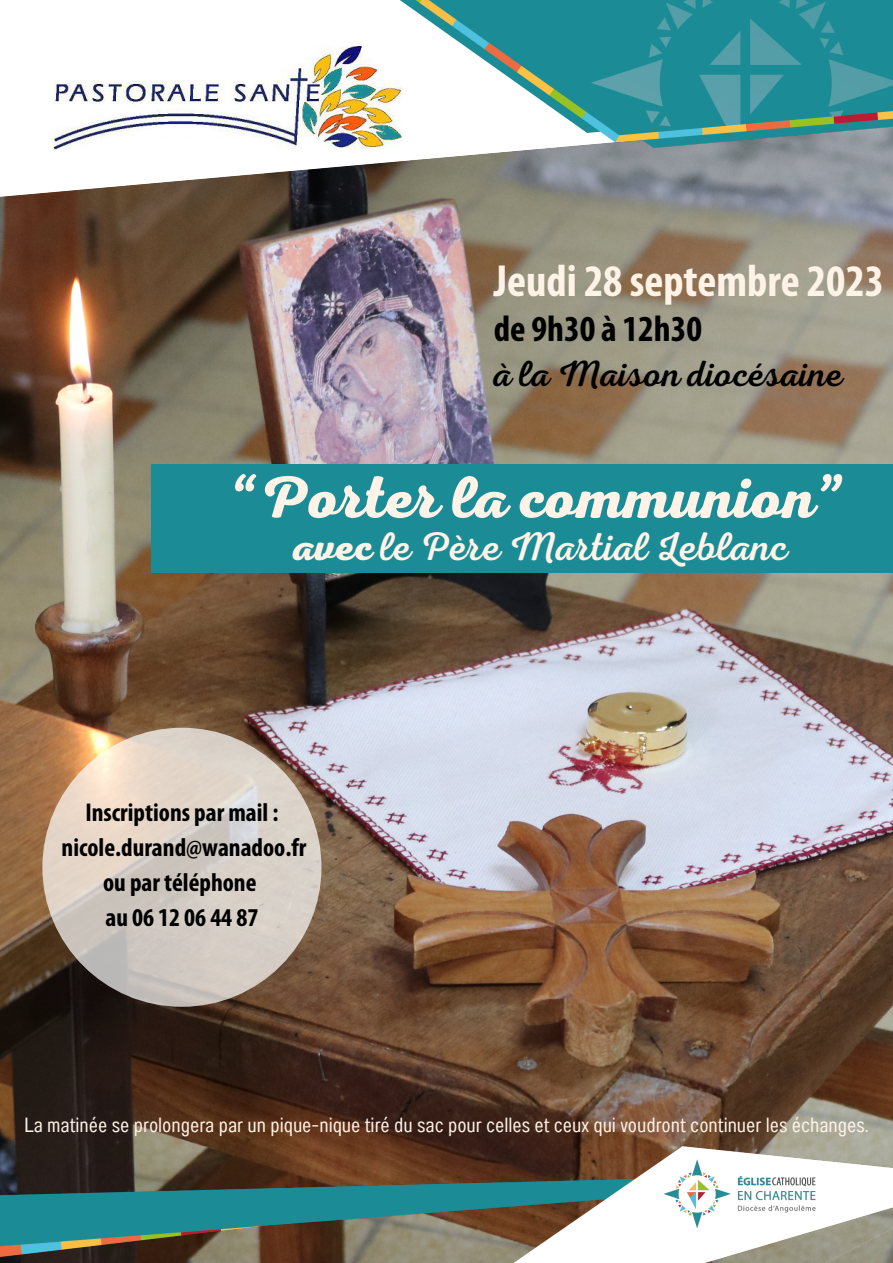
<style>
.page{position:relative;width:893px;height:1263px;background:#fff}
.page>*{position:absolute;margin:0;border:0;box-sizing:border-box;transform-origin:0 0}
.t1{font:60px "RTL Adam Script Bold";color:#fff3e7}
.t2{font:700 condensed 45.22px "Myriad Pro";color:#fff3e7}
.t3{font:40.28px "RTL Adam Script Regular";color:#fff3e7}
.t4{font:36.75px "RTL Adam Script Regular";color:#000}
.t5{font:700 condensed 36.75px "Myriad Pro";color:#000}
.t6{font:700 condensed 25.8px "Myriad Pro";color:#000}
.t7{font:20.48px "Anantason Wd 62";color:#fff3e7}
.s1{font-family:"RTL Adam Script Bold"}
</style>
<div class="page">
<img style="left:0;top:213px;width:893px;height:934px">
<img style="left:0;top:0;width:893px;height:213px">
<div style="left:20px;top:0;width:347px;height:136px;background:#fff"></div>
<img style="left:54px;top:46px;width:348px;height:105px">
<svg style="left:42px;top:728px;width:279px;height:279px;background:#d8cec5"></svg>
<img style="left:0;top:1147px;width:893px;height:116px">
<div style="left:151px;top:464px;width:742px;height:108px;background:#1b8c96"></div>
<p class="t2" style="left:494px;top:262px;width:392px">Jeudi 28 septembre 2023</p>
<p class="t5" style="left:494px;top:314px;width:210px">de 9h30 à 12h30</p>
<p class="t4" style="left:494px;top:353px;width:350px">à la Maison diocésaine</p>
<p class="t1" style="left:233px;top:463px;width:615px">“Porter la communion”</p>
<p class="t3" style="left:293px;top:524px;width:497px"><span class="s1">avec</span> le Père Martial Leblanc</p>
<p class="t6" style="left:85px;top:802px;width:194px">Inscriptions par mail :</p>
<p class="t6" style="left:62px;top:837px;width:246px">nicole.durand@wanadoo.fr</p>
<p class="t6" style="left:103px;top:872px;width:155px">ou par téléphone</p>
<p class="t6" style="left:105px;top:907px;width:154px">au 06 12 06 44 87</p>
<p class="t7" style="left:24px;top:1113px;width:845px">La matinée se prolongera par un pique-nique tiré du sac pour celles et ceux qui voudront continuer les échanges.</p>
</div>
